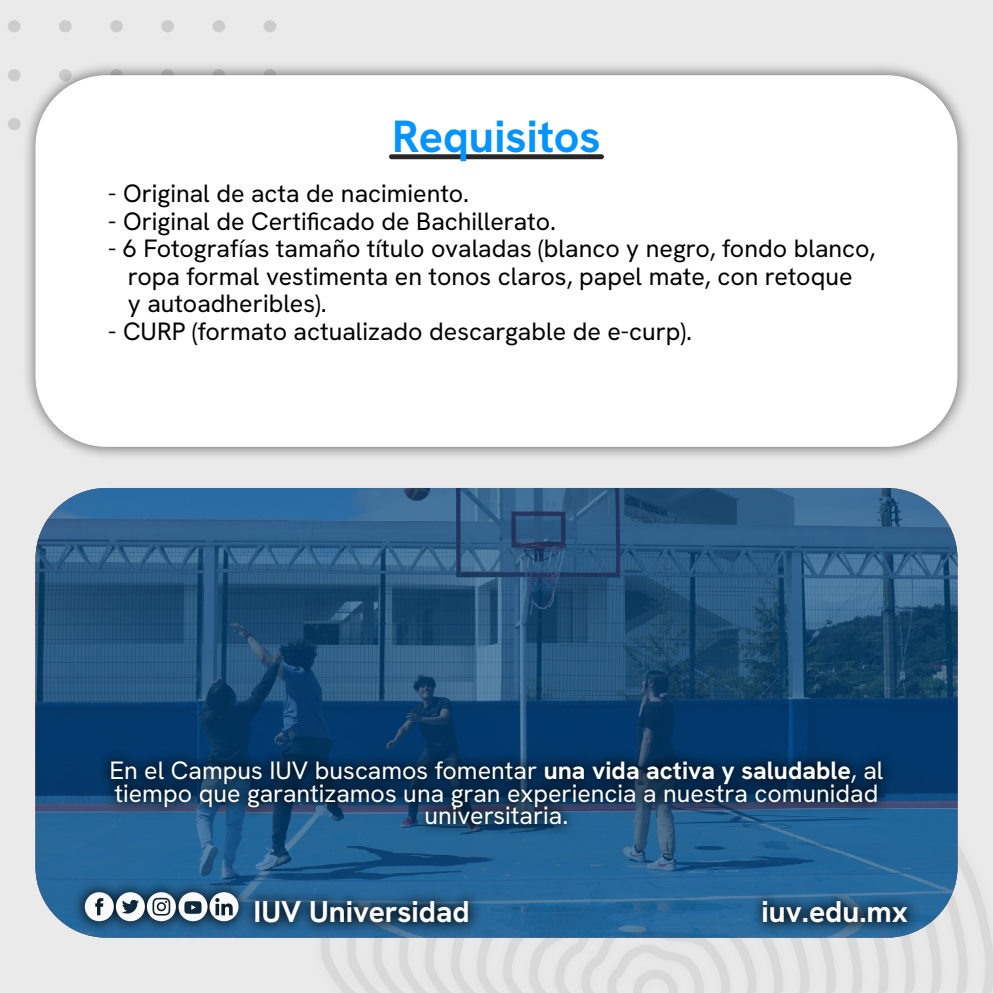
<style>
.page{position:relative;width:993px;height:993px;background:#fff}
.page>*{position:absolute;margin:0;border:0;box-sizing:border-box;transform-origin:0 0}
.t1{font:700 45px "Hanken Grotesk";color:#0594ff}
.t2{font:700 30px "Hanken Grotesk";color:#fff}
.t3{font:25px/27.5px "Hanken Grotesk";color:#000}
.t4{font:25px/22.5px "Hanken Grotesk";color:#fff;text-align:center}
.s1{font-weight:700}
</style>
<div class="page">
<div style="left:0;top:0;width:992px;height:992px;background:#eaeaea"></div>
<svg style="left:8px;top:20px;width:268px;height:110px"></svg>
<svg style="left:319px;top:649px;width:673px;height:343px"></svg>
<svg style="left:35px;top:488px;width:922px;height:449px;background:#21537e"></svg>
<div style="left:98px;top:748px;width:796px;height:89px;background:#000;opacity:.89"></div>
<div style="left:72px;top:878px;width:847px;height:57px;background:#000;opacity:.75"></div>
<svg style="left:85px;top:891px;width:153px;height:29px"></svg>
<div style="left:21px;top:62px;width:949px;height:398px;background:#000;opacity:.57"></div>
<div style="left:35px;top:75px;width:922px;height:371px;background:#fff;border-radius:71px"></div>
<div style="left:389px;top:154px;width:214px;height:5px;background:#272727;border-radius:2px"></div>
<h1 class="t1" style="left:392px;top:107px;width:210px">Requisitos</h1>
<p class="t3" style="left:108px;top:179px;width:362px">- Original de acta de nacimiento.</p>
<p class="t3" style="left:108px;top:206px;width:449px">- Original de Certificado de Bachillerato.</p>
<p class="t3" style="left:128px;top:234px;width:749px;text-indent:-19px">- 6 Fotografías tamaño título ovaladas (blanco y negro, fondo blanco, ropa formal vestimenta en tonos claros, papel mate, con retoque<br>y autoadheribles).</p>
<p class="t3" style="left:108px;top:316px;width:585px">- CURP (formato actualizado descargable de e-curp).</p>
<p class="t4" style="left:109px;top:758px;width:775px">En el Campus IUV buscamos fomentar <span class="s1">una vida activa y saludable</span>, al tiempo que garantizamos una gran experiencia a nuestra comunidad universitaria.</p>
<p class="t2" style="left:253px;top:891px;width:217px">IUV Universidad</p>
<p class="t2" style="left:761px;top:891px;width:148px">iuv.edu.mx</p>
</div>
